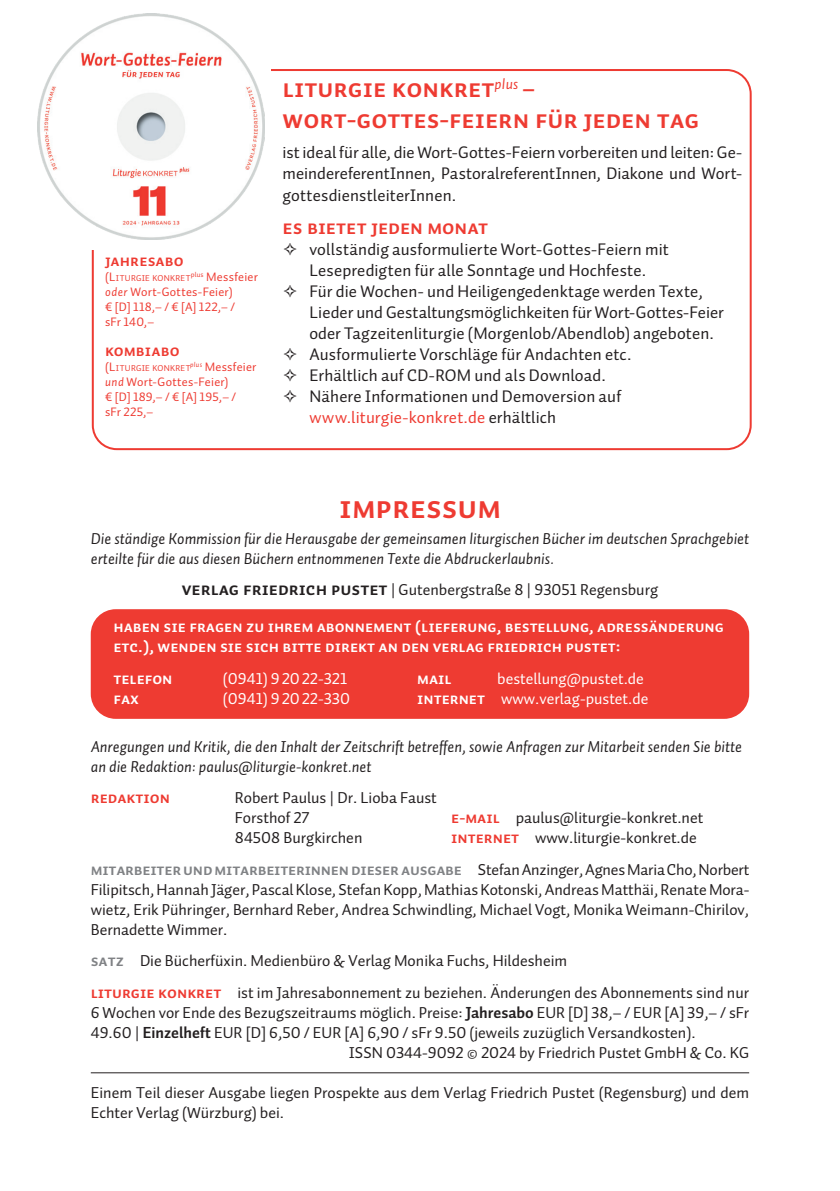
<style>
.page{position:relative;width:840px;height:1191px;background:#fff}
.page>*{position:absolute;margin:0;border:0;box-sizing:border-box;transform-origin:0 0}
.t1{font:32px "Auto 1 Bold Sm Cp";color:#ee3b32}
.t2{font:26px/31.2px "Auto 1 Bold Sm Cp";color:#ee3b32}
.t3{font:20px "Auto 1 Bold Sm Cp";letter-spacing:.005em;color:#ee3b32}
.t4{font:17px/21.4px "Auto 1 Regular LF";letter-spacing:.01em;color:#231f20;text-align:justify}
.t5{font:17px "Auto 1 Regular LF";letter-spacing:.01em;color:#ee3b32}
.t6{font:16px/20px "Auto 1 Regular LF";color:#231f20}
.t7{font:16px/20px "Auto 1 Italic LF";color:#231f20}
.t8{font:16px/20px "Auto 1 Bold Sm Cp";color:#fff}
.t9{font:16px "Auto 1 Bold Sm Cp";letter-spacing:-.015em;color:#808285}
.t10{font:16px "Auto 1 Regular LF";color:#fff}
.t11{font:16px "Auto 1 Bold Sm Cp";letter-spacing:.005em;color:#ee3b32}
.t12{font:12.4px/14.8px "Auto 1 Regular LF";letter-spacing:.02em;color:#ee3b32}
.t13{font:8.6px "Auto 1 Regular LF";letter-spacing:.03em;color:#ee3b32}
.s1{font-size:12.4px}
.s2{font-family:"Auto 1 Italic LF"}
.s3{color:#231f20}
.s4{font-family:"Auto 1 Bold Sm Cp";font-size:18px}
.s5{font-family:"Auto 1 Bold Sm Cp"}
.s6{font-family:"Auto 1 Bold Sm Cp";color:#ee3b32}
.s7{font-family:"Auto 1 Regular LF";color:#231f20}
.s8{font-family:"Auto 1 Bold Sm Cp";color:#808285}
.s9{font-family:"Auto 1";font-weight:700}
</style>
<div class="page">
<div style="left:92px;top:610px;width:655px;height:108px;background:#ee3b32;border-radius:24px"></div>
<div style="left:91px;top:609px;width:657px;height:110px;border:2px solid #ee3b32;border-radius:24px"></div>
<img style="left:37px;top:13px;width:227px;height:227px">
<hr style="left:91px;top:1072px;width:657px;height:1px;background:#231f20">
<p class="t11" style="left:105px;top:253px;width:80px">Jahresabo</p>
<p class="t13" style="left:105px;top:273px;width:87px"><span class="s1">(</span><span class="s1">L</span>ITURGIE KONKRET</p>
<p class="t12" style="left:105px;top:269px;width:154px;text-indent:86px"><sup>plus</sup> Messfeier <span class="s2">oder</span> Wort-Gottes-Feier)<br>€ [D] 118,– / € [A] 122,– /<br>sFr 140,–</p>
<p class="t11" style="left:105px;top:343px;width:76px">Kombiabo</p>
<p class="t13" style="left:105px;top:363px;width:87px"><span class="s1">(</span><span class="s1">L</span>ITURGIE KONKRET</p>
<p class="t12" style="left:105px;top:359px;width:153px;text-indent:85px"><sup>plus</sup> Messfeier <span class="s2">und</span> Wort-Gottes-Feier)<br>€ [D] 189,– / € [A] 195,– /<br>sFr 225,–</p>
<h2 class="t2" style="left:282px;top:74px;width:418px">Liturgie konkret<sup>plus</sup> –<br>Wort-Gottes-Feiern für jeden Tag</h2>
<p class="t4" style="left:282px;top:141px;width:461px">ist ideal für alle, die Wort-Gottes-Feiern vorbereiten und leiten: Ge‑ meindereferentInnen, PastoralreferentInnen, Diakone und Wort&shy;gottesdienstleiterInnen.</p>
<p class="t3" style="left:282px;top:218px;width:207px">Es bietet jeden Monat</p>
<p class="t4" style="left:283px;top:239px;width:387px">✧ vollständig ausformulierte Wort-Gottes-Feiern mit</p>
<p class="t4" style="left:309px;top:260px;width:338px">Lesepredigten für alle Sonntage und Hochfeste.</p>
<p class="t4" style="left:283px;top:281px;width:420px">✧ Für die Wochen- und Heiligengedenktage werden Texte,</p>
<p class="t4" style="left:309px;top:302px;width:415px">Lieder und Gestaltungsmöglichkeiten für Wort-Gottes-Feier</p>
<p class="t4" style="left:309px;top:323px;width:406px">oder Tagzeitenliturgie (Morgenlob/Abendlob) angeboten.</p>
<p class="t4" style="left:283px;top:344px;width:349px">✧ Ausformulierte Vorschläge für Andachten etc.</p>
<p class="t4" style="left:283px;top:364px;width:324px">✧ Erhältlich auf CD-ROM und als Download.</p>
<p class="t4" style="left:283px;top:385px;width:339px">✧ Nähere Informationen und Demoversion auf</p>
<p class="t5" style="left:309px;top:407px;width:248px">www.liturgie-konkret.de <span class="s3">erhältlich</span></p>
<h1 class="t1" style="left:339px;top:493px;width:163px">Impressum</h1>
<p class="t7" style="left:91px;top:528px;width:659px">Die ständige Kommission für die Herausgabe der gemeinsamen liturgischen Bücher im deutschen Sprachgebiet erteilte für die aus diesen Büchern entnommenen Texte die Abdruckerlaubnis.</p>
<p class="t6" style="left:182px;top:579px;width:477px"><span class="s4">Verlag Friedrich Pustet</span> | Gutenbergstraße 8 | 93051 Regensburg</p>
<p class="t8" style="left:113px;top:618px;width:611px">Haben Sie Fragen zu Ihrem Abonnement (Lieferung, Bestellung, Adressänderung etc.), wenden Sie sich bitte direkt an den Verlag Friedrich Pustet:</p>
<p class="t8" style="left:113px;top:669px;width:60px">Telefon</p>
<p class="t10" style="left:223px;top:668px;width:125px">(0941) 92022‑321</p>
<p class="t8" style="left:417px;top:669px;width:36px">Mail</p>
<p class="t10" style="left:497px;top:668px;width:148px">bestellung@pustet.de</p>
<p class="t8" style="left:113px;top:689px;width:27px">Fax</p>
<p class="t10" style="left:223px;top:688px;width:129px">(0941) 92022‑330</p>
<p class="t10" style="left:417px;top:688px;width:233px"><span class="s5">Internet</span> www.verlag-pustet.de</p>
<p class="t7" style="left:91px;top:736px;width:652px">Anregungen und Kritik, die den Inhalt der Zeitschrift betreffen, sowie Anfragen zur Mitarbeit senden Sie bitte an die Redaktion: paulus@liturgie-konkret.net</p>
<p class="t11" style="left:91px;top:790px;width:81px">Redaktion</p>
<p class="t6" style="left:235px;top:787px;width:203px">Robert Paulus | Dr. Lioba Faust<br>Forsthof 27</p>
<p class="t6" style="left:451px;top:807px;width:253px"><span class="s6">E-Mail</span> paulus@liturgie-konkret.net</p>
<p class="t6" style="left:235px;top:827px;width:129px">84508 Burgkirchen</p>
<p class="t6" style="left:451px;top:827px;width:247px"><span class="s6">Internet</span> www.liturgie-konkret.de</p>
<p class="t9" style="left:91px;top:862px;width:659px">Mitarbeiter und Mitarbeiterinnen dieser Ausgabe <span class="s7">Stefan Anzinger, Agnes Maria Cho, Norbert</span></p>
<p class="t6" style="left:91px;top:879px;width:660px;text-align:justify">Filipitsch, Hannah Jäger, Pascal Klose, Stefan Kopp, Mathias Kotonski, Andreas Matthäi, Renate Mora‑ wietz, Erik Pühringer, Bernhard Reber, Andrea Schwindling, Michael Vogt, Monika Weimann-Chirilov, Bernadette Wimmer.</p>
<p class="t6" style="left:91px;top:944px;width:659px;line-height:31.4px"><span class="s8">Satz</span> Die Bücherfüxin. Medienbüro &amp; Verlag Monika Fuchs, Hildesheim<br><span class="s6">Liturgie konkret</span> ist im Jahresabonnement zu beziehen. Änderungen des Abonnements sind nur</p>
<p class="t6" style="left:91px;top:1001px;width:659px">6 Wochen vor Ende des Bezugszeitraums möglich. Preise: <span class="s9">Jahresabo</span> EUR [D] 38,– / EUR [A] 39,– / sFr</p>
<p class="t6" style="left:91px;top:1021px;width:606px">49.60 | <span class="s9">Einzelheft</span> EUR [D] 6,50 / EUR [A] 6,90 / sFr 9.50 (jeweils zuzüglich Versandkosten).</p>
<p class="t6" style="left:348px;top:1041px;width:402px">ISSN 0344-9092 © 2024 by Friedrich Pustet GmbH &amp; Co. KG</p>
<p class="t6" style="left:91px;top:1081px;width:659px">Einem Teil dieser Ausgabe liegen Prospekte aus dem Verlag Friedrich Pustet (Regensburg) und dem<br>Echter Verlag (Würzburg) bei.</p>
</div>
